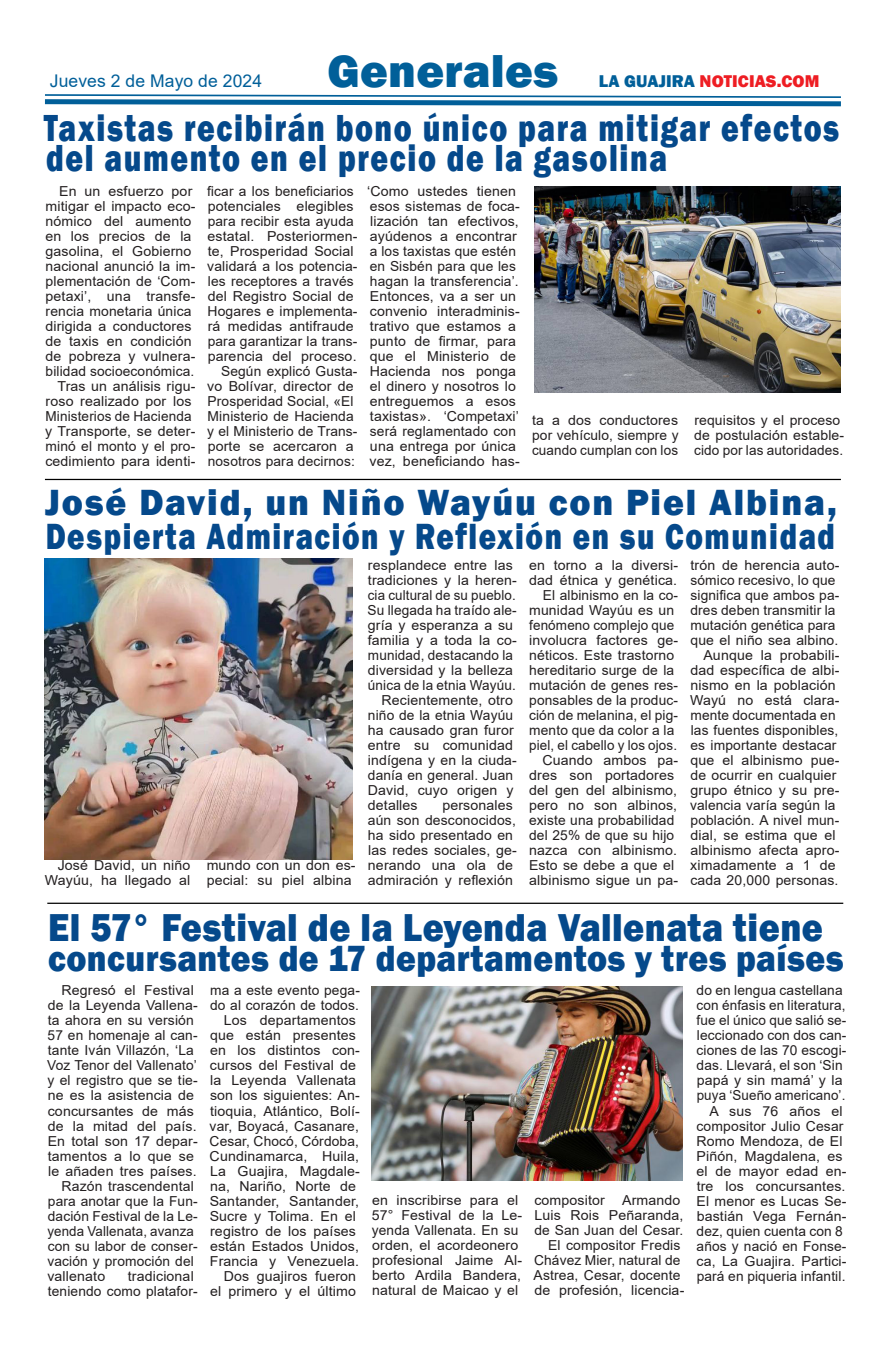
<style>
.page{position:relative;width:886px;height:1347px;background:#fff}
.page>*{position:absolute;margin:0;border:0;box-sizing:border-box;transform-origin:0 0}
.t1{font:800 47.5px "Franklin Gothic";letter-spacing:.005em;color:#015f99}
.TITULARES{font:800 40px "Franklin Gothic";letter-spacing:.01em;color:#05498b;scale:.9 1}
.TITULARES-2{font:800 38.75px/30px "Franklin Gothic";letter-spacing:.055em;color:#05498b;scale:.78 1}
.TITULARES-3{font:800 37.5px/33.8px "Franklin Gothic";letter-spacing:.05em;color:#05498b;scale:.95 1}
.TITULARES-4{font:800 37.5px "Franklin Gothic";letter-spacing:.015em;color:#05498b;scale:.9 1}
.t2{font:800 17.5px "Franklin Gothic";letter-spacing:.005em;color:#ee1d23}
.t3{font:17.5px "Arial";letter-spacing:.005em;color:#015f99}
.CUREPO_PARRAFO_CON_S{font:13.75px/15px "Arial";letter-spacing:.01em;color:#231f20}
.s1{color:#015f99}
</style>
<div class="page">
<svg style="left:44px;top:94px;width:797px;height:13px"></svg>
<hr style="left:45px;top:479px;width:796px;height:1px;background:#000">
<hr style="left:47px;top:902px;width:796px;height:2px;background:#000">
<img style="left:534px;top:186px;width:307px;height:207px">
<img style="left:45px;top:558px;width:307px;height:301px">
<img style="left:372px;top:986px;width:310px;height:194px">
<p class="t1" style="left:327px;top:40px;width:232px">Generales</p>
<p class="t3" style="left:50px;top:69px;width:214px">Jueves 2 de Mayo de 2024</p>
<p class="t2" style="left:599px;top:69px;width:222px"><span class="s1">LA GUAJIRA</span> NOTICIAS.COM</p>
<p class="TITULARES-2" style="left:44px;top:113px;width:1021px">Taxistas recibirán bono único para mitigar efectos del aumento en el precio de la gasolina</p>
<p class="CUREPO_PARRAFO_CON_S" style="left:207px;top:184px;width:152px">ficar a los beneficiarios potenciales elegibles para recibir esta ayuda estatal. Posteriormen&shy;te, Prosperidad Social validará a los potencia&shy;les receptores a través del Registro Social de<br>Hogares e implementa&shy;rá medidas antifraude para garantizar la trans&shy;parencia del proceso.</p>
<p class="CUREPO_PARRAFO_CON_S" style="left:207px;top:364px;width:152px;text-indent:14px">Según explicó Gusta&shy;vo Bolívar, director de<br>Prosperidad Social, «El<br>Ministerio de Hacienda y el Ministerio de Trans&shy;porte se acercaron a nosotros para decirnos:</p>
<p class="CUREPO_PARRAFO_CON_S" style="left:45px;top:184px;width:151px;text-indent:14px">En un esfuerzo por mitigar el impacto eco&shy;nómico del aumento en los precios de la gasolina, el Gobierno nacional anunció la im&shy;plementación de ‘Com&shy;petaxi’, una transfe&shy;rencia monetaria única dirigida a conductores de taxis en condición de pobreza y vulnera&shy;bilidad socioeconómica.</p>
<p class="CUREPO_PARRAFO_CON_S" style="left:45px;top:379px;width:152px;text-indent:12px">Tras un análisis rigu&shy;roso realizado por los<br>Ministerios de Hacienda y Transporte, se deter&shy;minó el monto y el pro&shy;cedimiento para identi-</p>
<p class="CUREPO_PARRAFO_CON_S" style="left:367px;top:184px;width:154px">‘Como ustedes tienen esos sistemas de foca&shy;lización tan efectivos, ayúdenos a encontrar a los taxistas que estén en Sisbén para que les hagan la transferencia’.<br>Entonces, va a ser un convenio interadminis&shy;trativo que estamos a punto de firmar, para que el Ministerio de<br>Hacienda nos ponga el dinero y nosotros lo entreguemos a esos taxistas». ‘Competaxi’ será reglamentado con una entrega por única vez, beneficiando has-</p>
<p class="CUREPO_PARRAFO_CON_S" style="left:532px;top:412px;width:148px;text-align:justify">ta a dos conductores por vehículo, siempre y cuando cumplan con los</p>
<p class="CUREPO_PARRAFO_CON_S" style="left:694px;top:412px;width:151px">requisitos y el proceso de postulación estable&shy;cido por las autoridades.</p>
<p class="TITULARES-3" style="left:45px;top:486px;width:835px">José David, un Niño Wayúu con Piel Albina,<br>Despierta Admiración y Reflexión en su Comunidad</p>
<p class="CUREPO_PARRAFO_CON_S" style="left:45px;top:857px;width:147px;text-align:right">José David, un niño<br>Wayúu, ha llegado al</p>
<p class="CUREPO_PARRAFO_CON_S" style="left:207px;top:857px;width:150px">mundo con un don es&shy;pecial: su piel albina</p>
<p class="CUREPO_PARRAFO_CON_S" style="left:368px;top:557px;width:151px">resplandece entre las tradiciones y la heren&shy;cia cultural de su pueblo.<br>Su llegada ha traído ale&shy;gría y esperanza a su familia y a toda la co&shy;munidad, destacando la diversidad y la belleza única de la etnia Wayúu.</p>
<p class="CUREPO_PARRAFO_CON_S" style="left:368px;top:692px;width:151px;text-indent:14px">Recientemente, otro niño de la etnia Wayúu ha causado gran furor entre su comunidad indígena y en la ciuda&shy;danía en general. Juan<br>David, cuyo origen y detalles</p>
<p class="CUREPO_PARRAFO_CON_S" style="left:368px;top:797px;width:151px;text-indent:75px">personales aún son desconocidos, ha sido presentado en las redes sociales, ge&shy;nerando una ola de admiración y reflexión</p>
<p class="CUREPO_PARRAFO_CON_S" style="left:529px;top:557px;width:151px">en torno a la diversi&shy;dad étnica y genética.</p>
<p class="CUREPO_PARRAFO_CON_S" style="left:529px;top:587px;width:151px;text-indent:14px">El albinismo en la co&shy;munidad Wayúu es un fenómeno complejo que involucra factores ge&shy;néticos. Este trastorno hereditario surge de la mutación de genes res&shy;ponsables de la produc&shy;ción de melanina, el pig&shy;mento que da color a la piel, el cabello y los ojos.</p>
<p class="CUREPO_PARRAFO_CON_S" style="left:529px;top:752px;width:151px;text-indent:13px">Cuando ambos pa&shy;dres son portadores del gen del albinismo, pero no son albinos, existe una probabilidad del 25% de que su hijo nazca con albinismo.<br>Esto se debe a que el albinismo sigue un pa-</p>
<p class="CUREPO_PARRAFO_CON_S" style="left:690px;top:557px;width:151px">trón de herencia auto&shy;sómico recesivo, lo que significa que ambos pa&shy;dres deben transmitir la mutación genética para que el niño sea albino.</p>
<p class="CUREPO_PARRAFO_CON_S" style="left:690px;top:647px;width:151px;text-indent:13px">Aunque la probabili&shy;dad específica de albi&shy;nismo en la población<br>Wayú no está clara&shy;mente documentada en las fuentes disponibles, es importante destacar que el albinismo pue&shy;de ocurrir en cualquier grupo étnico y su pre&shy;valencia varía según la población. A nivel mun&shy;dial, se estima que el albinismo afecta apro&shy;ximadamente a 1 de cada 20,000 personas.</p>
<p class="TITULARES" style="left:48px;top:902px;width:862px">El 57° Festival de la Leyenda Vallenata tiene</p>
<p class="TITULARES-4" style="left:48px;top:934px;width:885px">concursantes de 17 departamentos y tres países</p>
<p class="CUREPO_PARRAFO_CON_S" style="left:47px;top:983px;width:152px;text-indent:14px">Regresó el Festival de la Leyenda Vallena&shy;ta ahora en su versión<br>57 en homenaje al can&shy;tante Iván Villazón, ‘La<br>Voz Tenor del Vallenato’ y el registro que se tie&shy;ne es la asistencia de concursantes de más de la mitad del país.<br>En total son 17 depar&shy;tamentos a lo que se le añaden tres países.</p>
<p class="CUREPO_PARRAFO_CON_S" style="left:47px;top:1178px;width:152px;text-indent:14px">Razón trascendental para anotar que la Fun&shy;dación Festival de la Le&shy;yenda Vallenata, avanza con su labor de conser&shy;vación y promoción del vallenato</p>
<p class="CUREPO_PARRAFO_CON_S" style="left:48px;top:1268px;width:151px;text-align:right">tradicional<br>teniendo como platafor-</p>
<p class="CUREPO_PARRAFO_CON_S" style="left:210px;top:983px;width:151px">ma a este evento pega&shy;do al corazón de todos.</p>
<p class="CUREPO_PARRAFO_CON_S" style="left:210px;top:1013px;width:152px;text-indent:14px">Los departamentos que están presentes en los distintos con&shy;cursos del Festival de la Leyenda Vallenata son los siguientes: An&shy;tioquia, Atlántico, Bolí&shy;var, Boyacá, Casanare,<br>Cesar, Chocó, Córdoba,<br>Cundinamarca, Huila,<br>La Guajira, Magdale&shy;na, Nariño, Norte de<br>Santander, Santander,<br>Sucre y Tolima. En el registro de los países están Estados Unidos,<br>Francia y Venezuela.</p>
<p class="CUREPO_PARRAFO_CON_S" style="left:210px;top:1268px;width:148px;text-align:right">Dos guajiros fueron el primero y el último</p>
<p class="CUREPO_PARRAFO_CON_S" style="left:372px;top:1192px;width:152px">en inscribirse para el<br>57° Festival de la Le&shy;yenda Vallenata. En su orden, el acordeonero profesional Jaime Al&shy;berto Ardila Bandera, natural de Maicao y el</p>
<p class="CUREPO_PARRAFO_CON_S" style="left:534px;top:1192px;width:72px">compositor</p>
<p class="CUREPO_PARRAFO_CON_S" style="left:534px;top:1192px;width:151px;text-indent:88px">Armando<br>Luis Rois Peñaranda, de San Juan del Cesar.</p>
<p class="CUREPO_PARRAFO_CON_S" style="left:534px;top:1237px;width:152px;text-indent:14px">El compositor Fredis<br>Chávez Mier, natural de<br>Astrea, Cesar, docente de profesión, licencia-</p>
<p class="CUREPO_PARRAFO_CON_S" style="left:696px;top:983px;width:151px">do en lengua castellana con énfasis en literatura, fue el único que salió se&shy;leccionado con dos can&shy;ciones de las 70 escogi&shy;das. Llevará, el son ‘Sin papá y sin mamá’ y la puya ‘Sueño americano’.</p>
<p class="CUREPO_PARRAFO_CON_S" style="left:696px;top:1103px;width:152px;text-indent:13px">A sus 76 años el compositor Julio Cesar<br>Romo Mendoza, de El<br>Piñón, Magdalena, es el de mayor edad en&shy;tre los concursantes.<br>El menor es Lucas Se&shy;bastián Vega Fernán&shy;dez, quien cuenta con 8 años y nació en Fonse&shy;ca, La Guajira. Partici&shy;pará en piqueria infantil.</p>
</div>
